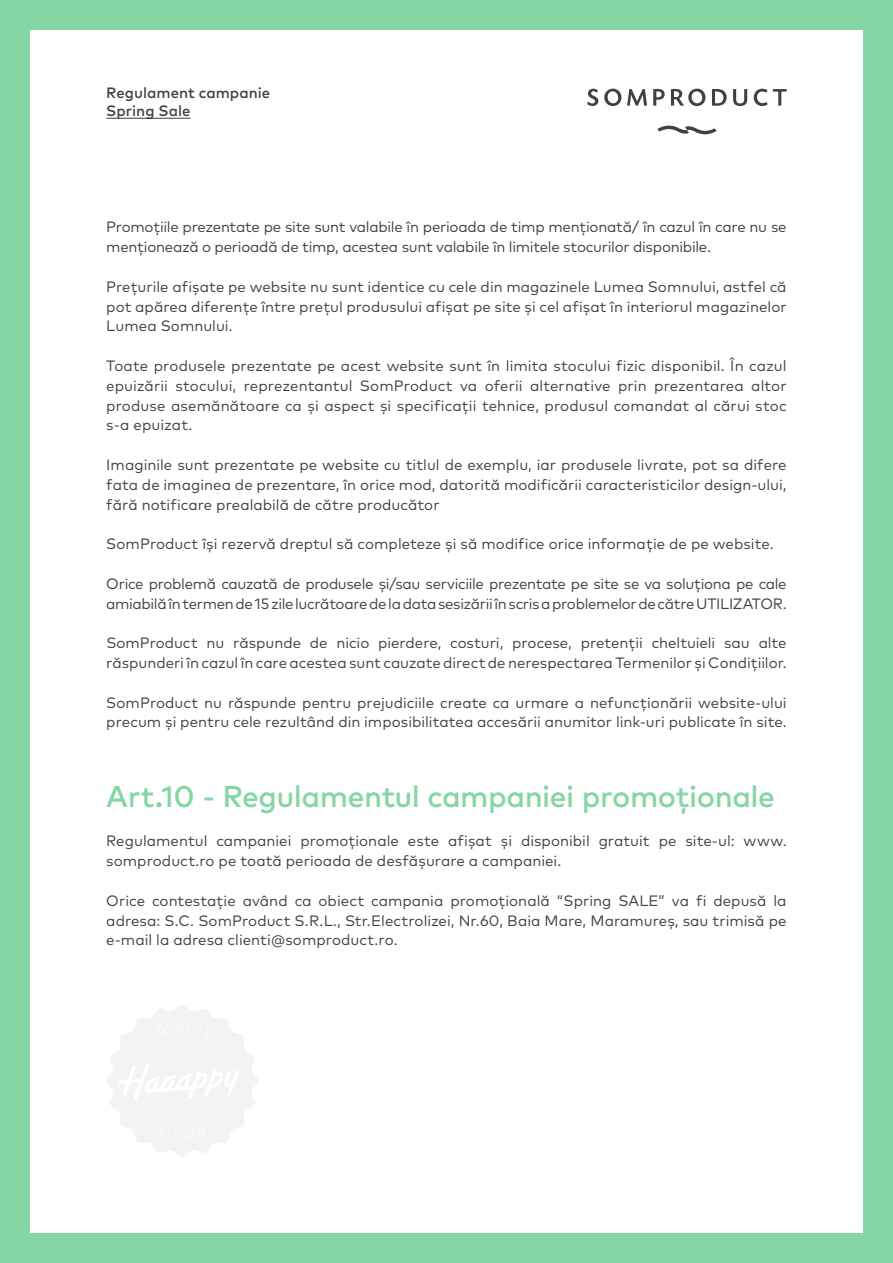
<style>
.page{position:relative;width:893px;height:1263px;background:#fff}
.page>*{position:absolute;margin:0;border:0;box-sizing:border-box;transform-origin:0 0}
.t1{font:500 30px "Mark Pro";letter-spacing:-.015em;color:#85d5a5}
.t2{font:15px/19.8px "Mark Pro";color:#414042}
.t3{font:15px/19.8px "Mark Pro";letter-spacing:-.02em;color:#414042}
.t4{font:500 15px/18px "Mark Pro";color:#414042}
</style>
<div class="page">
<div style="left:0;top:0;width:893px;height:1263px;border:30px solid #85d5a5"></div>
<svg style="left:587px;top:89px;width:200px;height:45px"></svg>
<hr style="left:106px;top:118px;width:85px;height:1px;background:#414042">
<svg style="left:107px;top:1005px;width:151px;height:151px"></svg>
<p class="t4" style="left:106px;top:83px;width:165px">Regulament campanie<br>Spring Sale</p>
<p class="t3" style="left:106px;top:216px;width:682px">Promoțiile prezentate pe site sunt valabile în perioada de timp menționată/ în cazul în care nu se menționează o perioadă de timp, acestea sunt valabile în limitele stocurilor disponibile.</p>
<p class="t2" style="left:106px;top:275px;width:682px">Prețurile afișate pe website nu sunt identice cu cele din magazinele Lumea Somnului, astfel că pot apărea diferențe între prețul produsului afișat pe site și cel afișat în interiorul magazinelor<br>Lumea Somnului.</p>
<p class="t2" style="left:106px;top:355px;width:682px;text-align:justify">Toate produsele prezentate pe acest website sunt în limita stocului fizic disponibil. În cazul epuizării stocului, reprezentantul SomProduct va oferii alternative prin prezentarea altor produse asemănătoare ca și aspect și specificații tehnice, produsul comandat al cărui stoc s-a epuizat.</p>
<p class="t2" style="left:106px;top:454px;width:682px;text-align:justify">Imaginile sunt prezentate pe website cu titlul de exemplu, iar produsele livrate, pot sa difere fata de imaginea de prezentare, în orice mod, datorită modificării caracteristicilor design-ului, fără notificare prealabilă de către producător</p>
<p class="t2" style="left:106px;top:533px;width:669px">SomProduct își rezervă dreptul să completeze și să modifice orice informație de pe website.</p>
<p class="t3" style="left:106px;top:572px;width:682px">Orice problemă cauzată de produsele și/sau serviciile prezentate pe site se va soluționa pe cale amiabilă în termen de 15 zile lucrătoare de la data sesizării în scris a problemelor de către UTILIZATOR.</p>
<p class="t2" style="left:106px;top:632px;width:682px">SomProduct nu răspunde de nicio pierdere, costuri, procese, pretenții cheltuieli sau alte răspunderi în cazul în care acestea sunt cauzate direct de nerespectarea Termenilor și Condițiilor.</p>
<p class="t2" style="left:106px;top:691px;width:682px">SomProduct nu răspunde pentru prejudiciile create ca urmare a nefuncționării website-ului precum și pentru cele rezultând din imposibilitatea accesării anumitor link-uri publicate în site.</p>
<h1 class="t1" style="left:106px;top:773px;width:670px">Art.10 - Regulamentul campaniei promoționale</h1>
<p class="t2" style="left:106px;top:830px;width:682px">Regulamentul campaniei promoționale este afișat și disponibil gratuit pe site-ul: www. somproduct.ro pe toată perioada de desfășurare a campaniei.</p>
<p class="t2" style="left:106px;top:889px;width:682px;text-align:justify">Orice contestație având ca obiect campania promoțională “Spring SALE” va fi depusă la adresa: S.C. SomProduct S.R.L., Str.Electrolizei, Nr.60, Baia Mare, Maramureș, sau trimisă pe e-mail la adresa clienti@somproduct.ro.</p>
</div>
